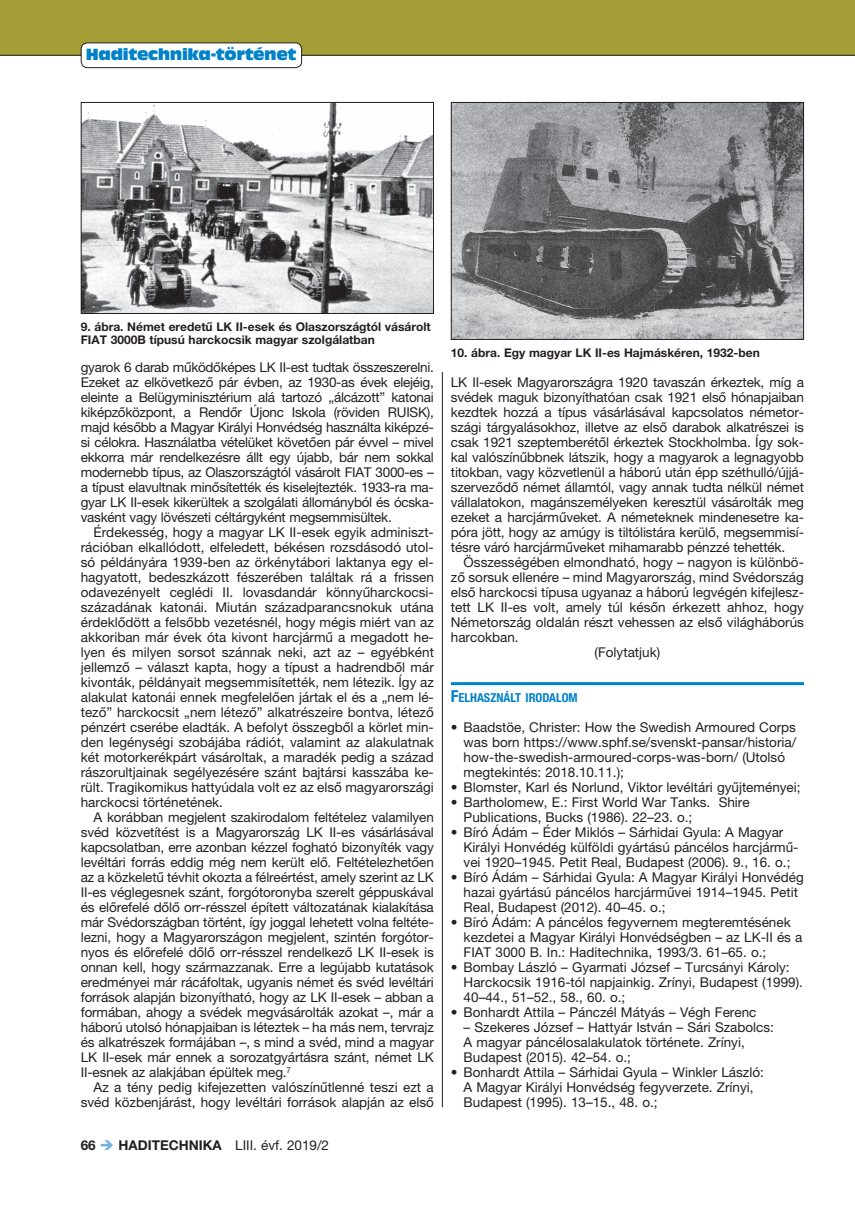
<style>
.page{position:relative;width:855px;height:1212px;background:#fff}
.page>*{position:absolute;margin:0;border:0;box-sizing:border-box;transform-origin:0 0}
.t1{font:15px "Antique Olive Compact";letter-spacing:-.02em;color:#0082c8}
.t2{font:13.5px/15px "Helvetica Neue LT Pro";color:#231f20}
.t3{font:700 condensed 12.3px "Helvetica Neue LT Pro";color:#0082c8}
.t4{font:700 12px/13.5px "Helvetica Neue LT Pro";color:#231f20}
.s1{font-weight:700}
.s2{color:#76b1df}
.s3{font-size:16.5px}
.s4{font-style:inherit}
</style>
<div class="page">
<div style="left:0;top:0;width:855px;height:55px;background:#a39f36"></div>
<hr style="left:0;top:55px;width:855px;height:1px;background:#231f20">
<div style="left:81px;top:43px;width:221px;height:25px;background:#fff;border-radius:6px"></div>
<div style="left:81px;top:43px;width:221px;height:25px;border:1px solid #231f20;border-radius:6px"></div>
<hr style="left:451px;top:682px;width:353px;height:3px;background:#0082c8">
<img style="left:83px;top:104px;width:349px;height:208px">
<div style="left:81px;top:102px;width:353px;height:212px;border:1px solid #231f20"></div>
<img style="left:453px;top:104px;width:349px;height:234px">
<div style="left:451px;top:102px;width:353px;height:238px;border:1px solid #231f20"></div>
<hr style="left:442px;top:372px;width:1px;height:735px;background:#231f20">
<p class="t1" style="left:86px;top:44px;width:212px">Haditechnika-történet</p>
<p class="t4" style="left:81px;top:320px;width:351px">9. ábra. Német eredetű LK II-esek és Olaszországtól vásárolt<br>FIAT 3000B típusú harckocsik magyar szolgálatban</p>
<p class="t2" style="left:81px;top:360px;width:354px;text-align:justify">gyarok 6 darab működőképes LK II-est tudtak összeszerelni.<br>Ezeket az elkövetkező pár évben, az 1930-as évek elejéig, eleinte a Belügyminisztérium alá tartozó „álcázott” katonai kiképzőközpont, a Rendőr Újonc Iskola (röviden RUISK), majd később a Magyar Királyi Honvédség használta kiképzé&shy;si célokra. Használatba vételüket követően pár évvel – mivel ekkorra már rendelkezésre állt egy újabb, bár nem sokkal modernebb típus, az Olaszországtól vásárolt FIAT 3000-es – a típust elavultnak minősítették és kiselejtezték. 1933-ra ma&shy;gyar LK II-esek kikerültek a szolgálati állományból és ócska&shy;vasként vagy lövészeti céltárgyként megsemmisültek.</p>
<p class="t2" style="left:81px;top:525px;width:354px;text-align:justify;text-indent:13px">Érdekesség, hogy a magyar LK II-esek egyik adminiszt&shy;rációban elkallódott, elfeledett, békésen rozsdásodó utol&shy;só példányára 1939-ben az örkénytábori laktanya egy el&shy;hagyatott, bedeszkázott fészerében találtak rá a frissen odavezényelt ceglédi II. lovasdandár könnyűharckocsi&shy;századának katonái. Miután századparancsnokuk utána érdeklődött a felsőbb vezetésnél, hogy mégis miért van az akkoriban már évek óta kivont harcjármű a megadott he&shy;lyen és milyen sorsot szánnak neki, azt az – egyébként jellemző – választ kapta, hogy a típust a hadrendből már kivonták, példányait megsemmisítették, nem létezik. Így az alakulat katonái ennek megfelelően jártak el és a „nem lé&shy;tező” harckocsit „nem létező” alkatrészeire bontva, létező pénzért cserébe eladták. A befolyt összegből a körlet min&shy;den legénységi szobájába rádiót, valamint az alakulatnak két motorkerékpárt vásároltak, a maradék pedig a század rászorultjainak segélyezésére szánt bajtársi kasszába ke&shy;rült. Tragikomikus hattyúdala volt ez az első magyarországi harckocsi történetének.</p>
<p class="t2" style="left:81px;top:810px;width:354px;text-align:justify;text-indent:13px">A korábban megjelent szakirodalom feltételez valamilyen svéd közvetítést is a Magyarország LK II-es vásárlásával kapcsolatban, erre azonban kézzel fogható bizonyíték vagy levéltári forrás eddig még nem került elő. Feltételezhetően az a közkeletű tévhit okozta a félreértést, amely szerint az LK II-es véglegesnek szánt, forgótoronyba szerelt géppuskával és előrefelé dőlő orr-résszel épített változatának kialakítása már Svédországban történt, így joggal lehetett volna feltéte&shy;lezni, hogy a Magyarországon megjelent, szintén forgótor&shy;nyos és előrefelé dőlő orr-résszel rendelkező LK II-esek is onnan kell, hogy származzanak. Erre a legújabb kutatások eredményei már rácáfoltak, ugyanis német és svéd levéltári források alapján bizonyítható, hogy az LK II-esek – abban a formában, ahogy a svédek megvásárolták azokat –, már a háború utolsó hónapjaiban is léteztek – ha más nem, tervrajz és alkatrészek formájában –, s mind a svéd, mind a magyar LK II-esek már ennek a sorozatgyártásra szánt, német LK II-esnek az alakjában épültek meg.<sup>7</sup></p>
<p class="t2" style="left:81px;top:1080px;width:354px;text-align:right">Az a tény pedig kifejezetten valószínűtlenné teszi ezt a svéd közbenjárást, hogy levéltári források alapján az első</p>
<p class="t2" style="left:81px;top:1137px;width:250px"><span class="s1">66</span> <span class="s2">➔</span> <span class="s1">HADITECHNIKA</span> LIII. évf. 2019/2</p>
<p class="t4" style="left:451px;top:346px;width:310px">10. ábra. Egy magyar LK II-es Hajmáskéren, 1932-ben</p>
<p class="t2" style="left:451px;top:375px;width:354px;text-align:justify">LK II-esek Magyarországra 1920 tavaszán érkeztek, míg a svédek maguk bizonyíthatóan csak 1921 első hónapjaiban kezdtek hozzá a típus vásárlásával kapcsolatos németor&shy;szági tárgyalásokhoz, illetve az első darabok alkatrészei is csak 1921 szeptemberétől érkeztek Stockholmba. Így sok&shy;kal valószínűbbnek látszik, hogy a magyarok a legnagyobb titokban, vagy közvetlenül a háború után épp széthulló/újjá&shy;szerveződő német államtól, vagy annak tudta nélkül német vállalatokon, magánszemélyeken keresztül vásárolták meg ezeket a harcjárműveket. A németeknek mindenesetre ka&shy;póra jött, hogy az amúgy is tiltólistára kerülő, megsemmisí&shy;tésre váró harcjárműveket mihamarabb pénzzé tehették.</p>
<p class="t2" style="left:463px;top:555px;width:342px">Összességében elmondható, hogy – nagyon is különbö-</p>
<p class="t2" style="left:451px;top:570px;width:354px">ző sorsuk ellenére – mind Magyarország, mind Svédország</p>
<p class="t2" style="left:451px;top:585px;width:354px">első harckocsi típusa ugyanaz a háború legvégén kifejlesz-</p>
<p class="t2" style="left:451px;top:600px;width:354px">tett LK II-es volt, amely túl későn érkezett ahhoz, hogy</p>
<p class="t2" style="left:451px;top:615px;width:354px">Németország oldalán részt vehessen az első világháborús</p>
<p class="t2" style="left:451px;top:630px;width:69px">harcokban.</p>
<p class="t2" style="left:594px;top:645px;width:67px">(Folytatjuk)</p>
<p class="t3" style="left:451px;top:690px;width:128px"><span class="s3">F</span>ELHASZNÁLT IRODALOM</p>
<p class="t2" style="left:463px;top:720px;width:334px;text-indent:-13px">• <span class="s4">B</span>aadstöe, Christer: How the Swedish Armoured Corps was born https://www.sphf.se/svenskt-pansar/historia/ how-the-swedish-armoured-corps-was-born/ (Utolsó megtekintés: 2018.10.11.);</p>
<p class="t2" style="left:451px;top:780px;width:351px">• Blomster, Karl és Norlund, Viktor levéltári gyűjteményei;</p>
<p class="t2" style="left:463px;top:795px;width:287px;text-indent:-13px">• Bartholomew, E.: First World War Tanks. Shire<br>Publications, Bucks (1986). 22–23. o.;</p>
<p class="t2" style="left:463px;top:825px;width:336px;text-indent:-13px">• Bíró Ádám – Éder Miklós – Sárhidai Gyula: A Magyar<br>Királyi Honvédég külföldi gyártású páncélos harcjármű&shy;vei 1920–1945. Petit Real, Budapest (2006). 9., 16. o.;</p>
<p class="t2" style="left:463px;top:870px;width:342px;text-indent:-13px">• Bíró Ádám – Sárhidai Gyula: A Magyar Királyi Honvédég hazai gyártású páncélos harcjárművei 1914–1945. Petit<br>Real, Budapest (2012). 40–45. o.;</p>
<p class="t2" style="left:463px;top:915px;width:340px;text-indent:-13px">• Bíró Ádám: A páncélos fegyvernem megteremtésének kezdetei a Magyar Királyi Honvédségben – az LK-II és a<br>FIAT 3000 B. In.: Haditechnika, 1993/3. 61–65. o.;</p>
<p class="t2" style="left:463px;top:960px;width:341px;text-indent:-13px">• Bombay László – Gyarmati József – Turcsányi Károly:<br>Harckocsik 1916-tól napjainkig. Zrínyi, Budapest (1999).<br>40–44., 51–52., 58., 60. o.;</p>
<p class="t2" style="left:451px;top:1005px;width:307px">• Bonhardt Attila – Pánczél Mátyás – Végh Ferenc</p>
<p class="t2" style="left:463px;top:1020px;width:312px">– Szekeres József – Hattyár István – Sári Szabolcs:<br>A magyar páncélosalakulatok története. Zrínyi,<br>Budapest (2015). 42–54. o.;</p>
<p class="t2" style="left:463px;top:1065px;width:302px;text-indent:-13px">• Bonhardt Attila – Sárhidai Gyula – Winkler László:<br>A Magyar Királyi Honvédség fegyverzete. Zrínyi,<br>Budapest (1995). 13–15., 48. o.;</p>
</div>
